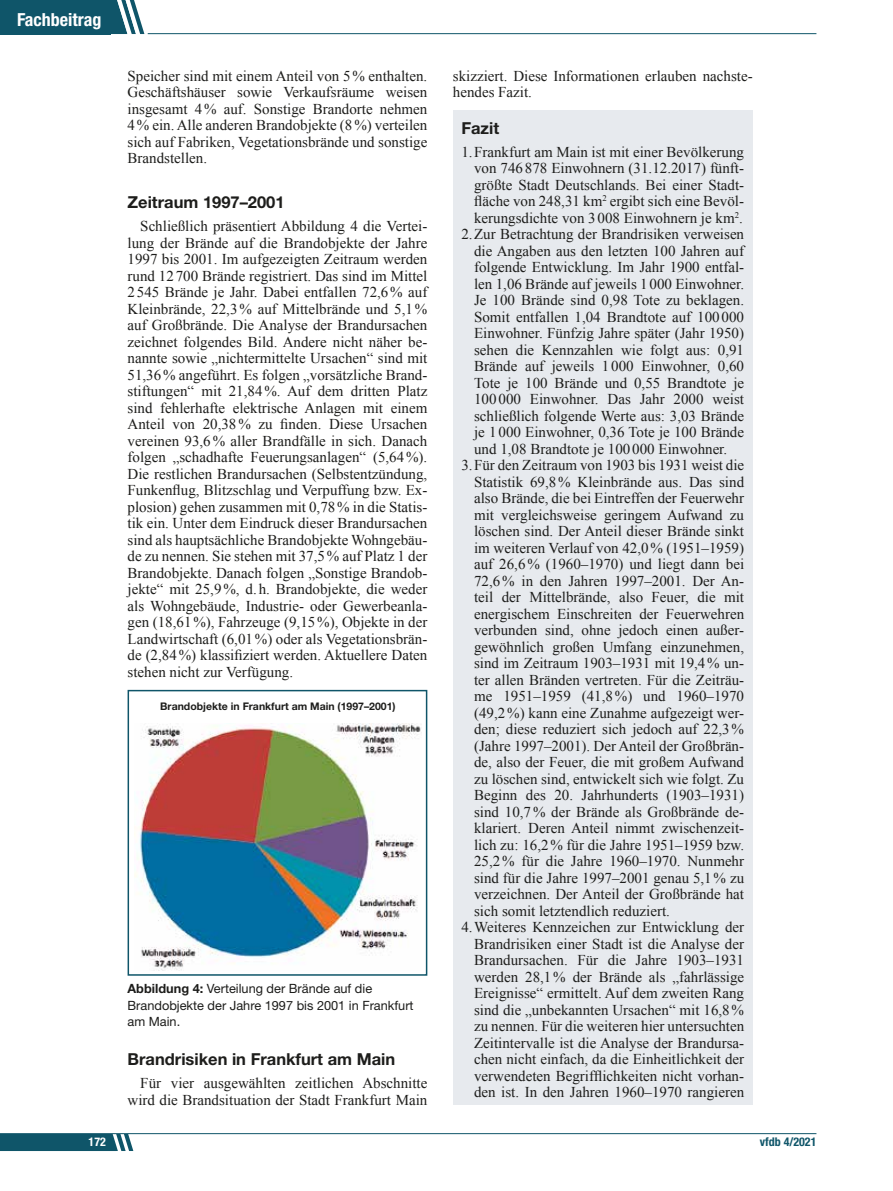
<style>
.page{position:relative;width:893px;height:1191px;background:#fff}
.page>*{position:absolute;margin:0;border:0;box-sizing:border-box;transform-origin:0 0}
.t1{font:700 condensed 18px "Helvetica Neue LT Std";color:#fff}
.t2{font:700 16.5px "Helvetica Neue LT Std";color:#1d1d1b}
.t3{font:15px/16.5px "Times New Roman";color:#1d1d1b;text-align:justify}
.t4{font:12.75px/16.5px "Helvetica Neue LT Std";color:#1d1d1b}
.t5{font:700 condensed 12px "Helvetica Neue LT Std";color:#0f5569}
.t6{font:700 condensed 12px "Helvetica Neue LT Std";color:#fff}
.t7{font:700 10.5px "Helvetica Neue LT Std";color:#1d1d1b}
.s1{font-weight:700}
</style>
<div class="page">
<img style="left:134px;top:724px;width:287px;height:246px">
<hr style="left:0;top:1133px;width:816px;height:1px;background:#0f5569">
<svg style="left:0;top:1134px;width:133px;height:17px;background:#1f6073"></svg>
<hr style="left:148px;top:33px;width:668px;height:1px;background:#0f5569">
<div style="left:453px;top:110px;width:300px;height:994px;background:#e7eaee"></div>
<div style="left:128px;top:690px;width:299px;height:285px;border:2px solid #0f5569"></div>
<svg style="left:0;top:0;width:144px;height:34px;background:#256477"></svg>
<p class="t1" style="left:17px;top:8px;width:86px">Fachbeitrag</p>
<p class="t3" style="left:128px;top:67px;width:301px">Speicher sind mit einem Anteil von 5% enthalten.<br>Geschäftshäuser sowie Verkaufsräume weisen insgesamt 4% auf. Sonstige Brandorte nehmen 4% ein. Alle anderen Brandobjekte (8%) verteilen sich auf Fabriken, Vegetationsbrände und sonstige Brandstellen.</p>
<p class="t2" style="left:128px;top:192px;width:159px">Zeitraum 1997–2001</p>
<p class="t3" style="left:128px;top:217px;width:301px;text-indent:13px">Schließlich präsentiert Abbildung 4 die Vertei&shy;lung der Brände auf die Brandobjekte der Jahre 1997 bis 2001. Im aufgezeigten Zeitraum werden rund 12700 Brände registriert. Das sind im Mittel 2545 Brände je Jahr. Dabei entfallen 72,6% auf Kleinbrände, 22,3% auf Mittelbrände und 5,1% auf Großbrände. Die Analyse der Brandursachen zeichnet folgendes Bild. Andere nicht näher be&shy;nannte sowie „nichtermittelte Ursachen“ sind mit 51,36% angeführt. Es folgen „vorsätzliche Brand&shy;stiftungen“ mit 21,84%. Auf dem dritten Platz sind fehlerhafte elektrische Anlagen mit einem Anteil von 20,38% zu finden. Diese Ursachen vereinen 93,6% aller Brandfälle in sich. Danach folgen „schadhafte Feuerungsanlagen“ (5,64%).<br>Die restlichen Brandursachen (Selbstentzündung, Funkenflug, Blitzschlag und Verpuffung bzw. Ex&shy;plosion) gehen zusammen mit 0,78% in die Statis&shy;tik ein. Unter dem Eindruck dieser Brandursachen sind als hauptsächliche Brandobjekte Wohngebäu&shy;de zu nennen. Sie stehen mit 37,5% auf Platz 1 der Brandobjekte. Danach folgen „Sonstige Brandob&shy;jekte“ mit 25,9%, d.h. Brandobjekte, die weder als Wohngebäude, Industrie- oder Gewerbeanla&shy;gen (18,61%), Fahrzeuge (9,15%), Objekte in der Landwirtschaft (6,01%) oder als Vegetationsbrän&shy;de (2,84%) klassifiziert werden. Aktuellere Daten stehen nicht zur Verfügung.</p>
<p class="t7" style="left:160px;top:700px;width:237px">Brandobjekte in Frankfurt am Main (1997–2001)</p>
<p class="t4" style="left:128px;top:980px;width:288px"><span class="s1">Abbildung 4:</span> Verteilung der Brände auf die<br>Brandobjekte der Jahre 1997 bis 2001 in Frankfurt am Main.</p>
<p class="t2" style="left:128px;top:1049px;width:269px">Brandrisiken in Frankfurt am Main</p>
<p class="t3" style="left:128px;top:1074px;width:301px;text-align:right">Für vier ausgewählten zeitlichen Abschnitte wird die Brandsituation der Stadt Frankfurt Main</p>
<p class="t3" style="left:453px;top:67px;width:301px">skizziert. Diese Informationen erlauben nachste&shy;hendes Fazit.</p>
<p class="t2" style="left:461px;top:117px;width:39px">Fazit</p>
<p class="t3" style="left:461px;top:143px;width:284px">1.Frankfurt am Main ist mit einer Bevölkerung</p>
<p class="t3" style="left:474px;top:159px;width:272px">von 746878 Einwohnern (31.12.2017) fünft-</p>
<p class="t3" style="left:474px;top:176px;width:272px">größte Stadt Deutschlands. Bei einer Stadt-</p>
<p class="t3" style="left:474px;top:192px;width:271px">fläche von 248,31 km<sup>2</sup> ergibt sich eine Bevöl-</p>
<p class="t3" style="left:474px;top:209px;width:270px">kerungsdichte von 3008 Einwohnern je km<sup>2</sup>.</p>
<p class="t3" style="left:461px;top:225px;width:284px">2.Zur Betrachtung der Brandrisiken verweisen</p>
<p class="t3" style="left:474px;top:242px;width:272px">die Angaben aus den letzten 100 Jahren auf</p>
<p class="t3" style="left:474px;top:258px;width:271px">folgende Entwicklung. Im Jahr 1900 entfal-</p>
<p class="t3" style="left:474px;top:275px;width:272px">len 1,06 Brände auf jeweils 1 000 Einwohner.</p>
<p class="t3" style="left:474px;top:291px;width:272px">Je 100 Brände sind 0,98 Tote zu beklagen.</p>
<p class="t3" style="left:474px;top:308px;width:271px">Somit entfallen 1,04 Brandtote auf 100 000</p>
<p class="t3" style="left:474px;top:324px;width:271px">Einwohner. Fünfzig Jahre später (Jahr 1950)</p>
<p class="t3" style="left:474px;top:341px;width:272px">sehen die Kennzahlen wie folgt aus: 0,91</p>
<p class="t3" style="left:474px;top:357px;width:271px">Brände auf jeweils 1000 Einwohner, 0,60</p>
<p class="t3" style="left:474px;top:374px;width:272px">Tote je 100 Brände und 0,55 Brandtote je</p>
<p class="t3" style="left:474px;top:390px;width:272px">100 000 Einwohner. Das Jahr 2000 weist</p>
<p class="t3" style="left:474px;top:407px;width:272px">schließlich folgende Werte aus: 3,03 Brände</p>
<p class="t3" style="left:474px;top:423px;width:271px">je 1000 Einwohner, 0,36 Tote je 100 Brände</p>
<p class="t3" style="left:474px;top:440px;width:255px">und 1,08 Brandtote je 100000 Einwohner.</p>
<p class="t3" style="left:461px;top:456px;width:284px">3.Für den Zeitraum von 1903 bis 1931 weist die</p>
<p class="t3" style="left:474px;top:473px;width:272px">Statistik 69,8% Kleinbrände aus. Das sind</p>
<p class="t3" style="left:474px;top:489px;width:272px">also Brände, die bei Eintreffen der Feuerwehr</p>
<p class="t3" style="left:474px;top:506px;width:271px">mit vergleichsweise geringem Aufwand zu</p>
<p class="t3" style="left:474px;top:522px;width:272px">löschen sind. Der Anteil dieser Brände sinkt</p>
<p class="t3" style="left:474px;top:539px;width:271px">im weiteren Verlauf von 42,0% (1951–1959)</p>
<p class="t3" style="left:474px;top:555px;width:272px">auf 26,6% (1960–1970) und liegt dann bei</p>
<p class="t3" style="left:474px;top:572px;width:271px">72,6% in den Jahren 1997–2001. Der An-</p>
<p class="t3" style="left:474px;top:588px;width:272px">teil der Mittelbrände, also Feuer, die mit</p>
<p class="t3" style="left:474px;top:605px;width:272px">energischem Einschreiten der Feuerwehren</p>
<p class="t3" style="left:474px;top:621px;width:271px">verbunden sind, ohne jedoch einen außer-</p>
<p class="t3" style="left:474px;top:638px;width:272px">gewöhnlich großen Umfang einzunehmen,</p>
<p class="t3" style="left:474px;top:654px;width:271px">sind im Zeitraum 1903–1931 mit 19,4% un-</p>
<p class="t3" style="left:474px;top:671px;width:271px">ter allen Bränden vertreten. Für die Zeiträu-</p>
<p class="t3" style="left:474px;top:687px;width:272px">me 1951–1959 (41,8%) und 1960–1970</p>
<p class="t3" style="left:474px;top:704px;width:271px">(49,2%) kann eine Zunahme aufgezeigt wer-</p>
<p class="t3" style="left:474px;top:720px;width:271px">den; diese reduziert sich jedoch auf 22,3%</p>
<p class="t3" style="left:474px;top:737px;width:271px">(Jahre 1997–2001). Der Anteil der Großbrän-</p>
<p class="t3" style="left:474px;top:753px;width:271px">de, also der Feuer, die mit großem Aufwand</p>
<p class="t3" style="left:474px;top:770px;width:272px">zu löschen sind, entwickelt sich wie folgt. Zu</p>
<p class="t3" style="left:474px;top:786px;width:271px">Beginn des 20. Jahrhunderts (1903–1931)</p>
<p class="t3" style="left:474px;top:803px;width:272px">sind 10,7% der Brände als Großbrände de-</p>
<p class="t3" style="left:474px;top:819px;width:271px">klariert. Deren Anteil nimmt zwischenzeit-</p>
<p class="t3" style="left:474px;top:836px;width:271px">lich zu: 16,2% für die Jahre 1951–1959 bzw.</p>
<p class="t3" style="left:474px;top:852px;width:272px">25,2% für die Jahre 1960–1970. Nunmehr</p>
<p class="t3" style="left:474px;top:869px;width:272px">sind für die Jahre 1997–2001 genau 5,1% zu</p>
<p class="t3" style="left:474px;top:885px;width:271px">verzeichnen. Der Anteil der Großbrände hat</p>
<p class="t3" style="left:474px;top:902px;width:197px">sich somit letztendlich reduziert.</p>
<p class="t3" style="left:461px;top:918px;width:284px">4.Weiteres Kennzeichen zur Entwicklung der</p>
<p class="t3" style="left:474px;top:935px;width:271px">Brandrisiken einer Stadt ist die Analyse der</p>
<p class="t3" style="left:474px;top:951px;width:271px">Brandursachen. Für die Jahre 1903–1931</p>
<p class="t3" style="left:474px;top:968px;width:272px">werden 28,1% der Brände als „fahrlässige</p>
<p class="t3" style="left:474px;top:984px;width:272px">Ereignisse“ ermittelt. Auf dem zweiten Rang</p>
<p class="t3" style="left:474px;top:1001px;width:271px">sind die „unbekannten Ursachen“ mit 16,8%</p>
<p class="t3" style="left:474px;top:1017px;width:272px">zu nennen. Für die weiteren hier untersuchten</p>
<p class="t3" style="left:474px;top:1034px;width:272px">Zeitintervalle ist die Analyse der Brandursa-</p>
<p class="t3" style="left:474px;top:1050px;width:272px">chen nicht einfach, da die Einheitlichkeit der</p>
<p class="t3" style="left:474px;top:1067px;width:272px">verwendeten Begrifflichkeiten nicht vorhan-</p>
<p class="t3" style="left:474px;top:1083px;width:272px">den ist. In den Jahren 1960–1970 rangieren</p>
<p class="t6" style="left:89px;top:1134px;width:19px">172</p>
<p class="t5" style="left:760px;top:1134px;width:58px">vfdb 4/2021</p>
</div>
